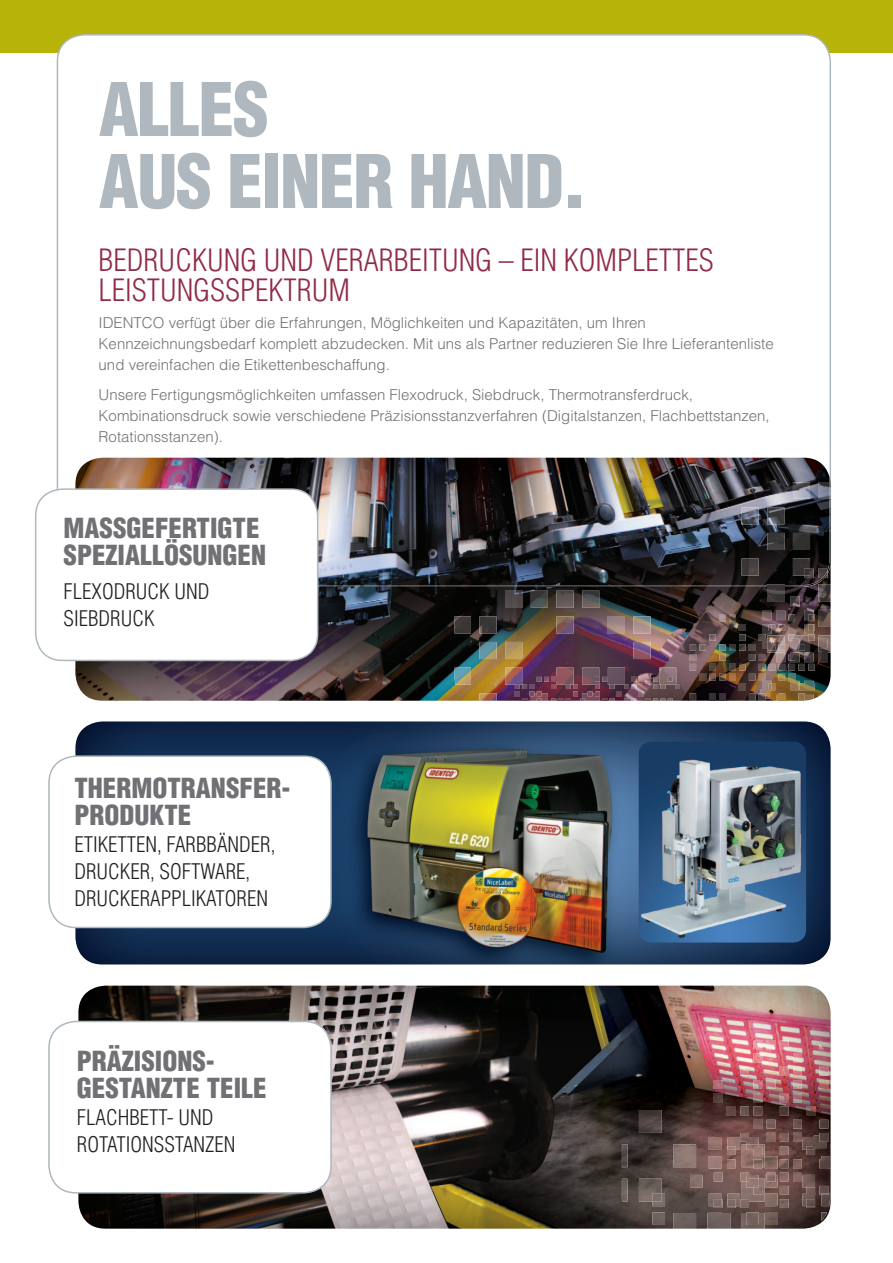
<style>
.page{position:relative;width:893px;height:1263px;background:#fff}
.page>*{position:absolute;margin:0;border:0;box-sizing:border-box;transform-origin:0 0}
.t1{font:900 condensed 72px/72px "Helvetica";letter-spacing:-.02em;color:#aeb8be}
.t2{font:300 condensed 30px/30px "Helvetica";color:#922a46}
.t3{font:900 condensed 27px/27px "Helvetica";color:#717074}
.t4{font:300 condensed 21px/27px "Helvetica";color:#231f20}
.t5{font:300 15px/21px "Helvetica";color:#717074}
</style>
<div class="page">
<img style="left:78px;top:986px;width:753px;height:243px">
<div style="left:0;top:0;width:893px;height:52px;background:#b8b309"></div>
<svg style="left:57px;top:34px;width:774px;height:454px"></svg>
<img style="left:75px;top:587px;width:614px;height:114px">
<img style="left:75px;top:458px;width:754px;height:19px">
<img style="left:75px;top:477px;width:756px;height:110px">
<img style="left:454px;top:616px;width:17px;height:17px">
<svg style="left:454px;top:667px;width:1px;height:17px"></svg>
<img style="left:479px;top:616px;width:18px;height:17px">
<img style="left:479px;top:642px;width:18px;height:17px">
<img style="left:479px;top:693px;width:18px;height:8px">
<img style="left:505px;top:591px;width:17px;height:17px">
<img style="left:505px;top:642px;width:17px;height:17px">
<img style="left:505px;top:667px;width:17px;height:18px">
<img style="left:531px;top:591px;width:17px;height:17px">
<img style="left:556px;top:591px;width:18px;height:17px">
<img style="left:556px;top:616px;width:18px;height:17px">
<img style="left:556px;top:667px;width:18px;height:10px">
<img style="left:582px;top:591px;width:17px;height:17px">
<img style="left:582px;top:667px;width:17px;height:10px">
<img style="left:608px;top:616px;width:17px;height:17px">
<img style="left:608px;top:667px;width:17px;height:10px">
<img style="left:633px;top:616px;width:18px;height:17px">
<img style="left:633px;top:642px;width:18px;height:17px">
<img style="left:659px;top:667px;width:17px;height:10px">
<img style="left:742px;top:507px;width:17px;height:17px">
<img style="left:742px;top:558px;width:17px;height:18px">
<img style="left:767px;top:507px;width:17px;height:17px">
<img style="left:767px;top:533px;width:17px;height:17px">
<img style="left:793px;top:482px;width:17px;height:17px">
<img style="left:793px;top:533px;width:17px;height:17px">
<img style="left:793px;top:558px;width:17px;height:18px">
<img style="left:819px;top:482px;width:10px;height:17px">
<svg style="left:829px;top:482px;width:2px;height:17px"></svg>
<svg style="left:515px;top:677px;width:166px;height:24px;background:#704958"></svg>
<svg style="left:804px;top:569px;width:23px;height:9px"></svg>
<img style="left:689px;top:584px;width:142px;height:117px">
<div style="left:36px;top:489px;width:282px;height:171px;background:#fff;border-radius:27px"></div>
<div style="left:35px;top:488px;width:283px;height:173px;border:2px solid #aeb8be;border-radius:27px"></div>
<img style="left:75px;top:721px;width:756px;height:243px">
<div style="left:49px;top:756px;width:282px;height:171px;background:#fff;border-radius:27px"></div>
<div style="left:48px;top:755px;width:284px;height:173px;border:2px solid #aeb8be;border-radius:27px"></div>
<div style="left:49px;top:1021px;width:282px;height:172px;background:#fff;border-radius:27px"></div>
<div style="left:48px;top:1021px;width:284px;height:172px;border:2px solid #aeb8be;border-radius:27px"></div>
<img style="left:639px;top:1110px;width:23px;height:23px">
<img style="left:622px;top:1144px;width:5px;height:23px">
<img style="left:622px;top:1179px;width:5px;height:22px">
<img style="left:639px;top:1179px;width:23px;height:22px">
<svg style="left:652px;top:1212px;width:13px;height:13px"></svg>
<svg style="left:652px;top:1194px;width:13px;height:12px"></svg>
<img style="left:673px;top:1040px;width:157px;height:189px">
<img style="left:639px;top:742px;width:167px;height:200px">
<h1 class="t1" style="left:99px;top:73px;width:490px">ALLES<br>AUS EINER HAND.</h1>
<h2 class="t2" style="left:99px;top:245px;width:616px">BEDRUCKUNG UND VERARBEITUNG – EIN KOMPLETTES<br>LEISTUNGSSPEKTRUM</h2>
<p class="t5" style="left:99px;top:312px;width:676px">IDENTCO verfügt über die Erfahrungen, Möglichkeiten und Kapazitäten, um Ihren<br>Kennzeichnungsbedarf komplett abzudecken. Mit uns als Partner reduzieren Sie Ihre Lieferantenliste und vereinfachen die Etikettenbeschaffung.</p>
<p class="t5" style="left:99px;top:384px;width:673px">Unsere Fertigungsmöglichkeiten umfassen Flexodruck, Siebdruck, Thermotransferdruck,<br>Kombinationsdruck sowie verschiedene Präzisionsstanzverfahren (Digitalstanzen, Flachbettstanzen,<br>Rotationsstanzen).</p>
<h3 class="t3" style="left:64px;top:515px;width:204px">MASSGEFERTIGTE<br>SPEZIALLÖSUNGEN</h3>
<h3 class="t4" style="left:64px;top:578px;width:147px">FLEXODRUCK UND<br>SIEBDRUCK</h3>
<h3 class="t3" style="left:74px;top:774px;width:218px">THERMOTRANSFER-<br>PRODUKTE</h3>
<h3 class="t4" style="left:74px;top:830px;width:202px">ETIKETTEN, FARBBÄNDER,<br>DRUCKER, SOFTWARE,<br>DRUCKERAPPLIKATOREN</h3>
<h3 class="t3" style="left:77px;top:1047px;width:191px">PRÄZISIONS-<br>GESTANZTE TEILE</h3>
<h3 class="t4" style="left:77px;top:1103px;width:160px">FLACHBETT- UND<br>ROTATIONSSTANZEN</h3>
</div>
